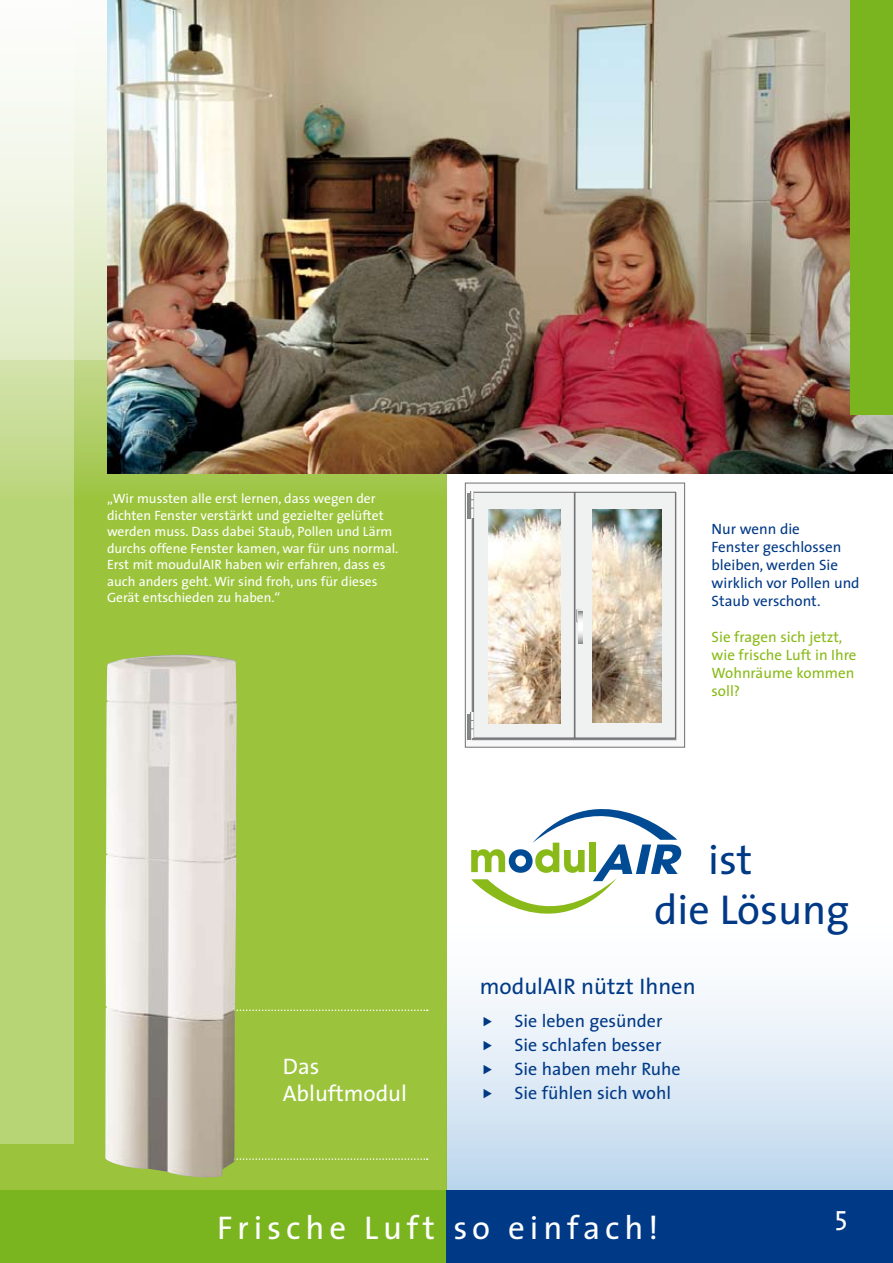
<style>
.page{position:relative;width:893px;height:1263px;background:#fff}
.page>*{position:absolute;margin:0;border:0;box-sizing:border-box;transform-origin:0 0}
.t1{font:42px/50.4px "The Sans";color:#003986}
.t2{font:33px "The Sans";letter-spacing:.15em;color:#fff}
.t3{font:22.5px "The Sans";color:#003986}
.t4{font:22.5px/27px "The Sans";color:#fff}
.t5{font:18px/24px "The Sans";color:#003986}
.t6{font:15px/18px "The Sans";color:#003986}
.t7{font:15px/18px "The Sans";color:#89ba16}
.t8{font:13.5px/16.5px "The Sans";color:#fff}
</style>
<div class="page">
<svg style="left:446px;top:531px;width:447px;height:660px"></svg>
<div style="left:0;top:0;width:446px;height:1263px;background:#9bc43c"></div>
<div style="left:0;top:0;width:302px;height:359px;background:linear-gradient(to bottom,#fff,#d7e5b4)"></div>
<div style="left:0;top:1191px;width:446px;height:72px;background:#7ab51f"></div>
<div style="left:446px;top:1191px;width:447px;height:72px;background:#003986"></div>
<img style="left:108px;top:0;width:785px;height:474px">
<div style="left:850px;top:0;width:43px;height:415px;background:#7ab51f"></div>
<svg style="left:237px;top:1009px;width:191px;height:2px"></svg>
<svg style="left:237px;top:1158px;width:191px;height:2px"></svg>
<svg style="left:0;top:0;width:74px;height:1144px;background:#cbe09c"></svg>
<img style="left:105px;top:655px;width:132px;height:522px">
<svg style="left:471px;top:809px;width:210px;height:112px"></svg>
<svg style="left:465px;top:483px;width:220px;height:265px"></svg>
<hr style="left:467px;top:493px;width:4px;height:26px;background:#848587">
<hr style="left:467px;top:714px;width:4px;height:25px;background:#848587">
<svg style="left:470px;top:491px;width:206px;height:248px"></svg>
<svg style="left:576px;top:609px;width:5px;height:13px"></svg>
<hr style="left:577px;top:609px;width:4px;height:13px;background:#dadada">
<svg style="left:578px;top:611px;width:4px;height:32px"></svg>
<img style="left:488px;top:509px;width:73px;height:214px">
<img style="left:593px;top:509px;width:69px;height:213px">
<svg style="left:484px;top:1017px;width:25px;height:11px"></svg>
<svg style="left:484px;top:1041px;width:25px;height:11px"></svg>
<svg style="left:484px;top:1065px;width:25px;height:11px"></svg>
<svg style="left:484px;top:1089px;width:25px;height:11px"></svg>
<p class="t8" style="left:107px;top:490px;width:293px">„Wir mussten alle erst lernen, dass wegen der dichten Fenster verstärkt und gezielter gelüftet werden muss. Dass dabei Staub, Pollen und Lärm durchs offene Fenster kamen, war für uns normal.<br>Erst mit moudulAIR haben wir erfahren, dass es auch anders geht. Wir sind froh, uns für dieses Gerät entschieden zu haben.“</p>
<h3 class="t4" style="left:283px;top:1052px;width:126px">Das<br>Abluftmodul</h3>
<p class="t6" style="left:711px;top:519px;width:150px">Nur wenn die<br>Fenster geschlossen bleiben, werden Sie wirklich vor Pollen und<br>Staub verschont.</p>
<p class="t7" style="left:711px;top:627px;width:147px">Sie fragen sich jetzt, wie frische Luft in Ihre<br>Wohnräume kommen soll?</p>
<h1 class="t1" style="left:654px;top:833px;width:197px;text-indent:54px">ist<br>die Lösung</h1>
<h3 class="t3" style="left:480px;top:968px;width:217px">modulAIR nützt Ihnen</h3>
<h3 class="t5" style="left:514px;top:1009px;width:168px">Sie leben gesünder<br>Sie schlafen besser<br>Sie haben mehr Ruhe<br>Sie fühlen sich wohl</h3>
<h2 class="t2" style="left:217px;top:1200px;width:443px">Frische Luft so einfach!</h2>
</div>
